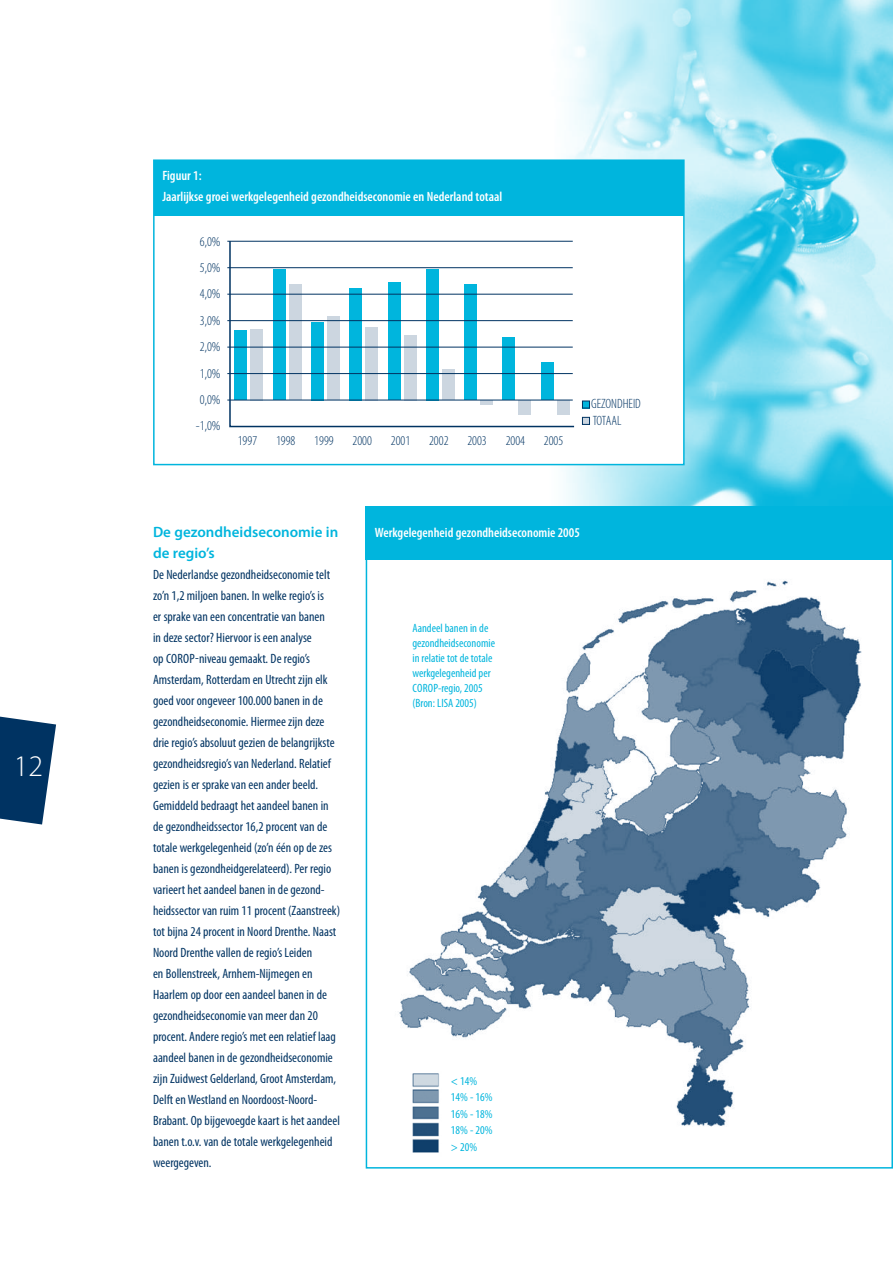
<style>
.page{position:relative;width:893px;height:1263px;background:#fff}
.page>*{position:absolute;margin:0;border:0;box-sizing:border-box;transform-origin:0 0}
.t1{font:300 30px "Myriad Pro";color:#fff}
.t2{font:600 15px/21px "Myriad Pro";color:#00b5dd}
.t3{font:condensed 13.5px/21px "Myriad Pro";color:#003362}
.t4{font:600 condensed 13.5px/21px "Myriad Pro";color:#fff}
.t5{font:300 condensed 13.5px/26.4px "Myriad Pro";color:#003362}
.t6{font:condensed 12px/15px "Myriad Pro";color:#00b5dd}
</style>
<div class="page">
<svg style="left:0;top:716px;width:56px;height:108px"></svg>
<img style="left:549px;top:0;width:344px;height:506px">
<div style="left:154px;top:160px;width:530px;height:305px;background:#fff"></div>
<div style="left:153px;top:159px;width:532px;height:306px;border:2px solid #00b5dd"></div>
<div style="left:154px;top:160px;width:530px;height:55px;background:#00b5dd"></div>
<svg style="left:228px;top:240px;width:347px;height:188px"></svg>
<hr style="left:227px;top:400px;width:346px;height:1px;background:#003362">
<div style="left:582px;top:401px;width:7px;height:7px;background:#00b5dd"></div>
<div style="left:582px;top:401px;width:8px;height:7px;border:1px solid #003362"></div>
<div style="left:582px;top:417px;width:7px;height:7px;background:#ccd6e0"></div>
<div style="left:582px;top:417px;width:8px;height:8px;border:1px solid #003362"></div>
<hr style="left:227px;top:373px;width:346px;height:1px;background:#003362">
<hr style="left:227px;top:347px;width:346px;height:1px;background:#003362">
<hr style="left:227px;top:320px;width:346px;height:1px;background:#003362">
<hr style="left:227px;top:294px;width:346px;height:1px;background:#003362">
<hr style="left:227px;top:267px;width:346px;height:1px;background:#003362">
<hr style="left:227px;top:241px;width:346px;height:1px;background:#003362">
<img style="left:399px;top:580px;width:463px;height:547px">
<div style="left:366px;top:506px;width:527px;height:54px;background:#00b5dd"></div>
<div style="left:451px;top:1075px;width:93px;height:76px;background:#fff"></div>
<div style="left:376px;top:1085px;width:53px;height:74px;background:#fff"></div>
<img style="left:411px;top:1068px;width:31px;height:85px">
<h1 class="t1" style="left:14px;top:748px;width:14px">12</h1>
<p class="t4" style="left:162px;top:165px;width:341px">Figuur 1:<br>Jaarlijkse groei werkgelegenheid gezondheidseconomie en Nederland totaal</p>
<p class="t5" style="left:196px;top:228px;width:26px;text-align:justify">6,0% 5,0% 4,0% 3,0% 2,0% 1,0% 0,0% -1,0%</p>
<p class="t5" style="left:238px;top:427px;width:21px">1997</p>
<p class="t5" style="left:276px;top:427px;width:21px">1998</p>
<p class="t5" style="left:314px;top:427px;width:21px">1999</p>
<p class="t5" style="left:353px;top:427px;width:21px">2000</p>
<p class="t5" style="left:391px;top:427px;width:21px">2001</p>
<p class="t5" style="left:429px;top:427px;width:21px">2002</p>
<p class="t5" style="left:467px;top:427px;width:21px">2003</p>
<p class="t5" style="left:506px;top:427px;width:21px">2004</p>
<p class="t5" style="left:544px;top:427px;width:21px">2005</p>
<p class="t5" style="left:591px;top:395px;width:51px;line-height:17.2px">GEZONDHEID<br>TOTAAL</p>
<p class="t2" style="left:153px;top:521px;width:187px">De gezondheidseconomie in de regio’s</p>
<p class="t3" style="left:153px;top:564px;width:179px">De Nederlandse gezondheidseconomie telt zo’n 1,2 miljoen banen. In welke regio’s is er sprake van een concentratie van banen in deze sector? Hiervoor is een analyse<br>op corop</p>
<p class="t3" style="left:153px;top:648px;width:189px;text-indent:42px">-niveau gemaakt. De regio’s Amsterdam, Rotterdam en Utrecht zijn elk goed voor ongeveer 100.000 banen in de gezondheidseconomie. Hiermee zijn deze drie regio’s absoluut gezien de belangrijkste gezondheidsregio’s van Nederland. Relatief gezien is er sprake van een ander beeld.<br>Gemiddeld bedraagt het aandeel banen in de gezondheidssector 16,2 procent van de totale werkgelegenheid (zo’n één op de zes banen is gezondheidgerelateerd). Per regio varieert het aandeel banen in de gezond&shy;heidssector van ruim 11 procent (Zaanstreek) tot bijna 24 procent in Noord Drenthe. Naast Noord Drenthe vallen de regio’s Leiden<br>en Bollenstreek, Arnhem-Nijmegen en Haarlem op door een aandeel banen in de gezondheidseconomie van meer dan 20 procent. Andere regio’s met een relatief laag aandeel banen in de gezondheidseconomie zijn Zuidwest Gelderland, Groot Amsterdam, Delft en Westland en Noordoost-Noord-Brabant. Op bijgevoegde kaart is het aandeel banen t.o.v. van de totale werkgelegenheid weergegeven.</p>
<p class="t4" style="left:375px;top:522px;width:206px">Werkgelegenheid gezondheidseconomie 2005</p>
<p class="t6" style="left:412px;top:620px;width:84px">Aandeel banen in de gezondheidseconomie in relatie tot de totale werkgelegenheid per corop</p>
<p class="t6" style="left:412px;top:680px;width:72px;text-indent:26px">-regio, 2005 (Bron: LISA 2005)</p>
<p class="t6" style="left:451px;top:1072px;width:43px;line-height:16.5px">&lt; 14%<br>14% - 16%<br>16% - 18%<br>18% - 20% &gt; 20%</p>
</div>
